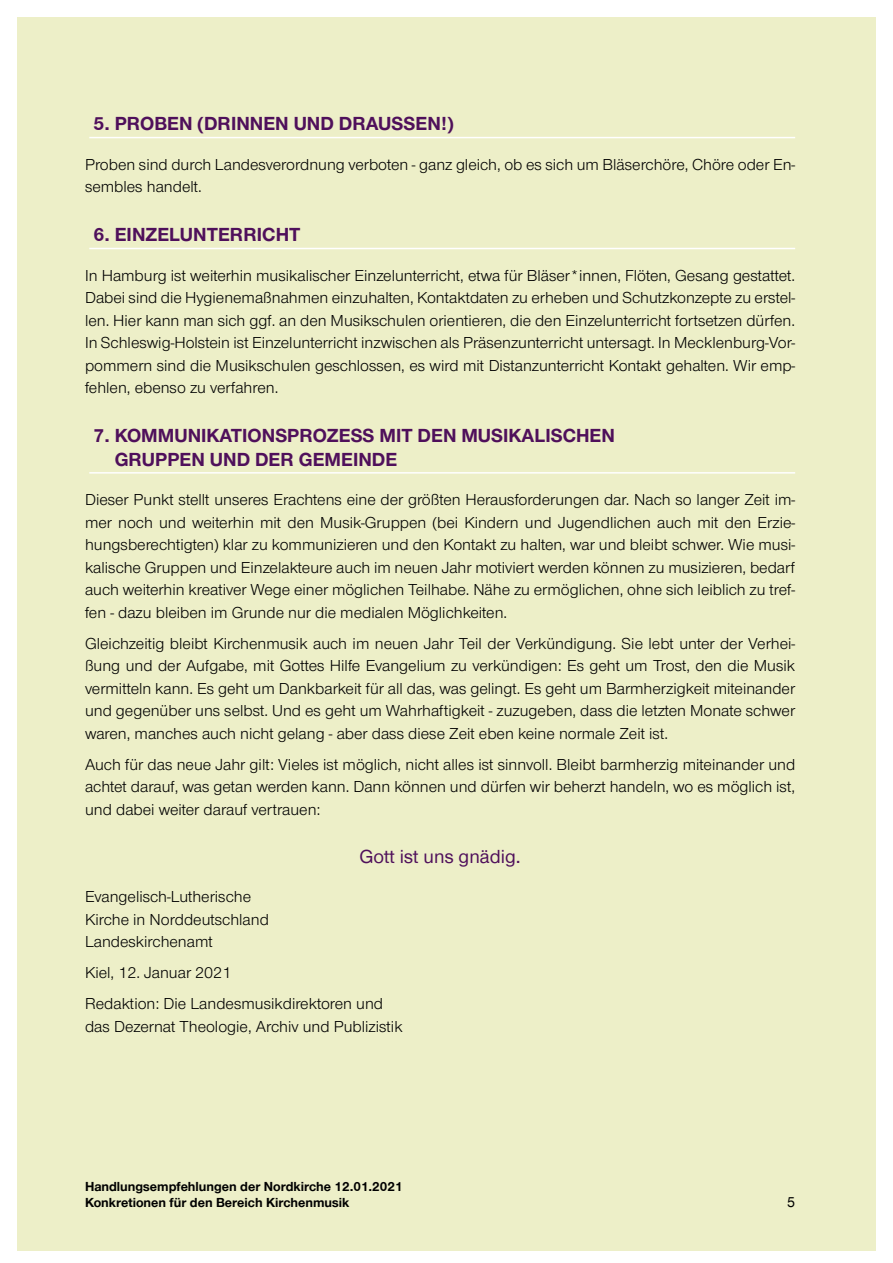
<style>
.page{position:relative;width:893px;height:1263px;background:#fff}
.page>*{position:absolute;margin:0;border:0;box-sizing:border-box;transform-origin:0 0}
.t1{font:700 19.5px/23.4px "Nordelbica";color:#4f105b}
.t2{font:500 19.5px "Nordelbica";color:#4f105b}
.t3{font:16.5px/22.5px "Nordelbica";color:#000;text-align:justify}
.t4{font:500 15px "Nordelbica";color:#000}
.t5{font:700 13.5px/16.2px "Nordelbica";color:#000}
</style>
<div class="page">
<div style="left:17px;top:17px;width:859px;height:1233px;background:#edefc8"></div>
<hr style="left:89px;top:137px;width:706px;height:1px;background:#fff">
<hr style="left:89px;top:248px;width:706px;height:1px;background:#fff">
<hr style="left:89px;top:472px;width:706px;height:2px;background:#fff">
<p class="t1" style="left:94px;top:112px;width:361px">5. PROBEN (DRINNEN UND DRAUSSEN!)</p>
<p class="t3" style="left:85px;top:153px;width:712px">Proben sind durch Landesverordnung verboten - ganz gleich, ob es sich um Bläserchöre, Chöre oder En&shy;sembles handelt.</p>
<p class="t1" style="left:94px;top:223px;width:208px">6. EINZELUNTERRICHT</p>
<p class="t3" style="left:85px;top:264px;width:712px">In Hamburg ist weiterhin musikalischer Einzelunterricht, etwa für Bläser*innen, Flöten, Gesang gestattet.<br>Dabei sind die Hygienemaßnahmen einzuhalten, Kontaktdaten zu erheben und Schutzkonzepte zu erstel&shy;len. Hier kann man sich ggf. an den Musikschulen orientieren, die den Einzelunterricht fortsetzen dürfen.<br>In Schleswig-Holstein ist Einzelunterricht inzwischen als Präsenzunterricht untersagt. In Mecklenburg-Vor&shy;pommern sind die Musikschulen geschlossen, es wird mit Distanzunterricht Kontakt gehalten. Wir emp&shy;fehlen, ebenso zu verfahren.</p>
<p class="t1" style="left:115px;top:424px;width:502px;text-indent:-21px">7. KOMMUNIKATIONSPROZESS MIT DEN MUSIKALISCHEN<br>GRUPPEN UND DER GEMEINDE</p>
<p class="t3" style="left:85px;top:489px;width:712px">Dieser Punkt stellt unseres Erachtens eine der größten Herausforderungen dar. Nach so langer Zeit im&shy;mer noch und weiterhin mit den Musik-Gruppen (bei Kindern und Jugendlichen auch mit den Erzie&shy;hungsberechtigten) klar zu kommunizieren und den Kontakt zu halten, war und bleibt schwer. Wie musi&shy;kalische Gruppen und Einzelakteure auch im neuen Jahr motiviert werden können zu musizieren, bedarf auch weiterhin kreativer Wege einer möglichen Teilhabe. Nähe zu ermöglichen, ohne sich leiblich zu tref&shy;fen - dazu bleiben im Grunde nur die medialen Möglichkeiten.</p>
<p class="t3" style="left:85px;top:632px;width:712px">Gleichzeitig bleibt Kirchenmusik auch im neuen Jahr Teil der Verkündigung. Sie lebt unter der Verhei&shy;ßung und der Aufgabe, mit Gottes Hilfe Evangelium zu verkündigen: Es geht um Trost, den die Musik vermitteln kann. Es geht um Dankbarkeit für all das, was gelingt. Es geht um Barmherzigkeit miteinander und gegenüber uns selbst. Und es geht um Wahrhaftigkeit - zuzugeben, dass die letzten Monate schwer waren, manches auch nicht gelang - aber dass diese Zeit eben keine normale Zeit ist.</p>
<p class="t3" style="left:85px;top:753px;width:712px">Auch für das neue Jahr gilt: Vieles ist möglich, nicht alles ist sinnvoll. Bleibt barmherzig miteinander und achtet darauf, was getan werden kann. Dann können und dürfen wir beherzt handeln, wo es möglich ist, und dabei weiter darauf vertrauen:</p>
<p class="t2" style="left:359px;top:845px;width:163px">Gott ist uns gnädig.</p>
<p class="t3" style="left:85px;top:886px;width:185px;text-align:left">Evangelisch-Lutherische<br>Kirche in Norddeutschland<br>Landeskirchenamt</p>
<p class="t3" style="left:85px;top:957px;width:300px;line-height:31px">Kiel, 12. Januar 2021<br>Redaktion: Die Landesmusikdirektoren und</p>
<p class="t3" style="left:85px;top:1015px;width:319px">das Dezernat Theologie, Archiv und Publizistik</p>
<p class="t5" style="left:85px;top:1178px;width:319px">HANDLUNGSEMPFEHLUNGEN DER NORDKIRCHE 12.01.2021<br>KONKRETIONEN FÜR DEN BEREICH KIRCHENMUSIK</p>
<p class="t4" style="left:787px;top:1193px;width:9px">5</p>
</div>
